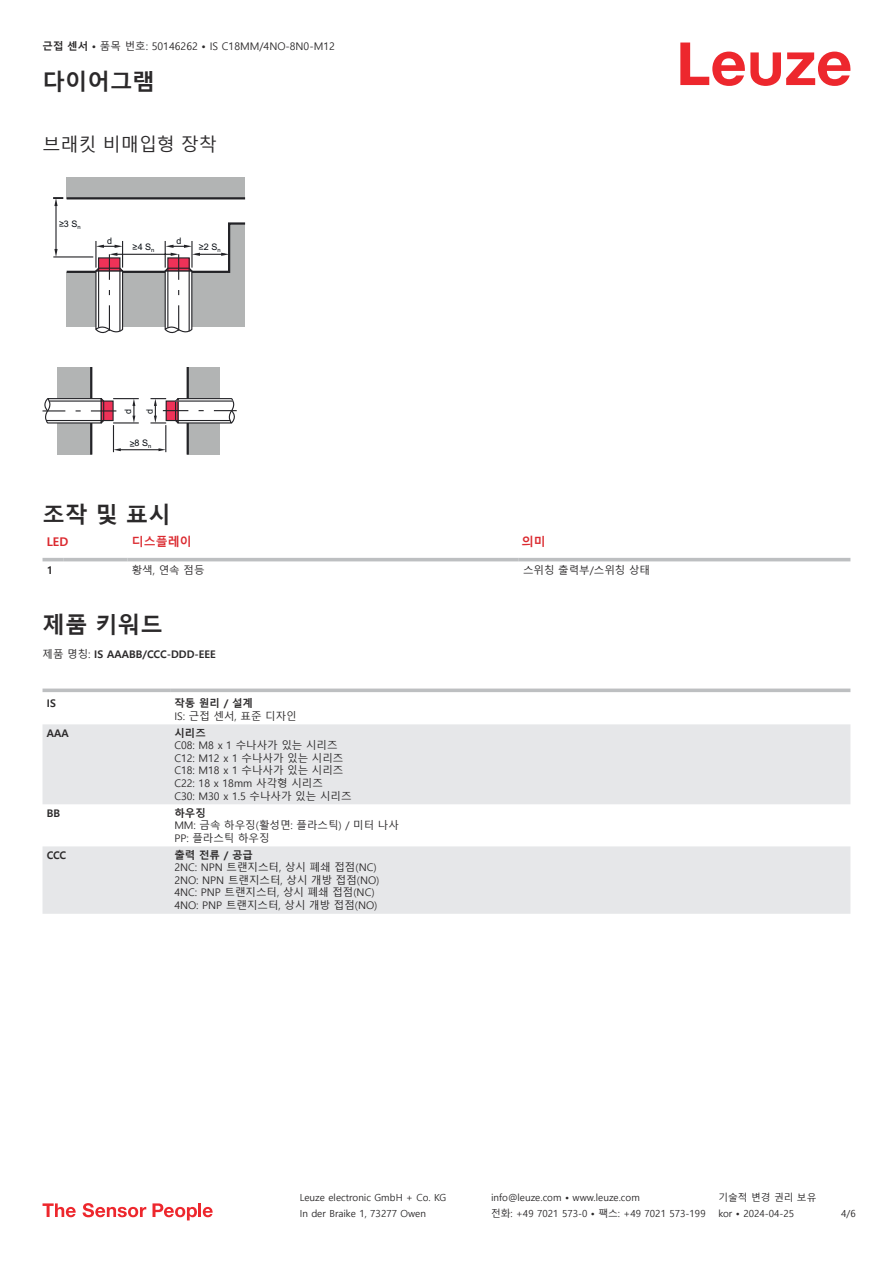
<style>
.page{position:relative;width:893px;height:1263px;background:#fff}
.page>*{position:absolute;margin:0;border:0;box-sizing:border-box;transform-origin:0 0}
.t1{font:700 22.5px "Malgun Gothic";color:#2b292a}
.t2{font:18px "Malgun Gothic";color:#2b292a}
.t3{font:700 12px "Malgun Gothic";color:#db2a30}
.t4{font:10.5px/12.6px "Malgun Gothic";color:#2b292a}
.t5{font:700 10.5px "Malgun Gothic";color:#2b292a}
.t6{font:9.75px "Malgun Gothic";color:#2b292a}
.t7{font:9px "Arial";color:#03080e}
.t8{font:9px "Arial";color:#070c11}
.s1{font-weight:700}
.s2{font-weight:400}
</style>
<div class="page">
<svg style="left:680px;top:43px;width:170px;height:43px"></svg>
<svg style="left:43px;top:561px;width:807px;height:1px"></svg>
<hr style="left:43px;top:558px;width:21px;height:3px;background:#bdbfc1">
<hr style="left:64px;top:558px;width:64px;height:3px;background:#bdbfc1">
<hr style="left:128px;top:558px;width:391px;height:3px;background:#bdbfc1">
<hr style="left:519px;top:558px;width:331px;height:3px;background:#bdbfc1">
<svg style="left:43px;top:724px;width:807px;height:190px;fill:#e6e7e9"></svg>
<svg style="left:43px;top:688px;width:127px;height:4px"></svg>
<svg style="left:170px;top:688px;width:680px;height:4px;background:#c6c7c9"></svg>
<svg style="left:43px;top:1203px;width:33px;height:14px"></svg>
<svg style="left:83px;top:1203px;width:63px;height:14px"></svg>
<svg style="left:153px;top:1203px;width:44px;height:17px"></svg>
<hr style="left:198px;top:1203px;width:3px;height:14px;background:#ed272d">
<svg style="left:203px;top:1207px;width:10px;height:10px"></svg>
<div style="left:67px;top:177px;width:178px;height:21px;background:#b2b4b4"></div>
<hr style="left:67px;top:197px;width:178px;height:2px;background:#232327">
<hr style="left:53px;top:256px;width:40px;height:1px;background:#232327">
<hr style="left:55px;top:204px;width:2px;height:46px;background:#232327">
<svg style="left:64px;top:222px;width:181px;height:112px"></svg>
<svg style="left:53px;top:197px;width:10px;height:9px"></svg>
<svg style="left:54px;top:249px;width:4px;height:8px"></svg>
<div style="left:188px;top:367px;width:32px;height:88px;background:#b2b4b4"></div>
<hr style="left:187px;top:367px;width:2px;height:88px;background:#232327">
<div style="left:57px;top:367px;width:34px;height:88px;background:#b2b4b4"></div>
<hr style="left:90px;top:367px;width:2px;height:88px;background:#232327">
<hr style="left:119px;top:449px;width:41px;height:1px;background:#232327">
<svg style="left:150px;top:397px;width:87px;height:55px"></svg>
<svg style="left:43px;top:396px;width:96px;height:56px"></svg>
<p class="t4" style="left:43px;top:40px;width:294px"><span class="s1">근접 센서 •</span> 품목 번호: 50146262 <span class="s1">•</span> IS C18MM/4NO-8N0-M12</p>
<h1 class="t1" style="left:43px;top:69px;width:114px">다이어그램</h1>
<h2 class="t2" style="left:43px;top:135px;width:176px">브래킷 비매입형 장착</h2>
<p class="t7" style="left:59px;top:219px;width:23px">≥3 S<sub>n</sub></p>
<p class="t8" style="left:107px;top:235px;width:7px">d</p>
<p class="t8" style="left:176px;top:235px;width:7px">d</p>
<p class="t7" style="left:132px;top:241px;width:24px">≥4 S<sub>n</sub></p>
<p class="t7" style="left:199px;top:241px;width:23px">≥2 S<sub>n</sub></p>
<p class="t8" style="left:123px;top:414px;width:7px;rotate:-90deg">d</p>
<p class="t8" style="left:145px;top:414px;width:7px;rotate:-90deg">d</p>
<p class="t7" style="left:130px;top:438px;width:23px">≥8 S<sub>n</sub></p>
<h1 class="t1" style="left:43px;top:502px;width:130px">조작 및 표시</h1>
<p class="t3" style="left:47px;top:537px;width:23px">LED</p>
<p class="t3" style="left:132px;top:534px;width:61px">디스플레이</p>
<p class="t3" style="left:522px;top:534px;width:25px">의미</p>
<p class="t5" style="left:47px;top:564px;width:8px">1</p>
<p class="t4" style="left:132px;top:564px;width:74px">황색, 연속 점등</p>
<p class="t4" style="left:523px;top:564px;width:129px">스위칭 출력부/스위칭 상태</p>
<h1 class="t1" style="left:43px;top:611px;width:122px">제품 키워드</h1>
<p class="t5" style="left:43px;top:648px;width:175px"><span class="s2">제품 명칭:</span> IS AAABB/CCC-DDD-EEE</p>
<p class="t5" style="left:47px;top:697px;width:11px">IS</p>
<p class="t5" style="left:174px;top:697px;width:80px">작동 원리 / 설계</p>
<p class="t4" style="left:174px;top:710px;width:124px">IS: 근접 센서, 표준 디자인</p>
<p class="t5" style="left:47px;top:729px;width:24px">AAA</p>
<p class="t5" style="left:174px;top:726px;width:33px">시리즈</p>
<p class="t4" style="left:174px;top:739px;width:179px">C08: M8 x 1 수나사가 있는 시리즈<br>C12: M12 x 1 수나사가 있는 시리즈<br>C18: M18 x 1 수나사가 있는 시리즈<br>C22: 18 x 18mm 사각형 시리즈<br>C30: M30 x 1.5 수나사가 있는 시리즈</p>
<p class="t5" style="left:47px;top:809px;width:15px">BB</p>
<p class="t5" style="left:174px;top:806px;width:33px">하우징</p>
<p class="t4" style="left:174px;top:819px;width:226px">MM: 금속 하우징(활성면: 플라스틱) / 미터 나사<br>PP: 플라스틱 하우징</p>
<p class="t5" style="left:47px;top:851px;width:21px">CCC</p>
<p class="t5" style="left:174px;top:849px;width:80px">출력 전류 / 공급</p>
<p class="t4" style="left:174px;top:861px;width:207px">2NC: NPN 트랜지스터, 상시 폐쇄 접점(NC)<br>2NO: NPN 트랜지스터, 상시 개방 접점(NO)<br>4NC: PNP 트랜지스터, 상시 폐쇄 접점(NC)<br>4NO: PNP 트랜지스터, 상시 개방 접점(NO)</p>
<p class="t6" style="left:300px;top:1192px;width:148px">Leuze electronic GmbH + Co. KG</p>
<p class="t6" style="left:491px;top:1192px;width:150px">info@leuze.com • www.leuze.com</p>
<p class="t6" style="left:718px;top:1192px;width:100px">기술적 변경 권리 보유</p>
<p class="t6" style="left:300px;top:1208px;width:128px">In der Braike 1, 73277 Owen</p>
<p class="t6" style="left:491px;top:1208px;width:216px">전화: +49 7021 573-0 • 팩스: +49 7021 573-199</p>
<p class="t6" style="left:718px;top:1208px;width:77px">kor • 2024-04-25</p>
<p class="t6" style="left:841px;top:1208px;width:16px">4/6</p>
</div>
